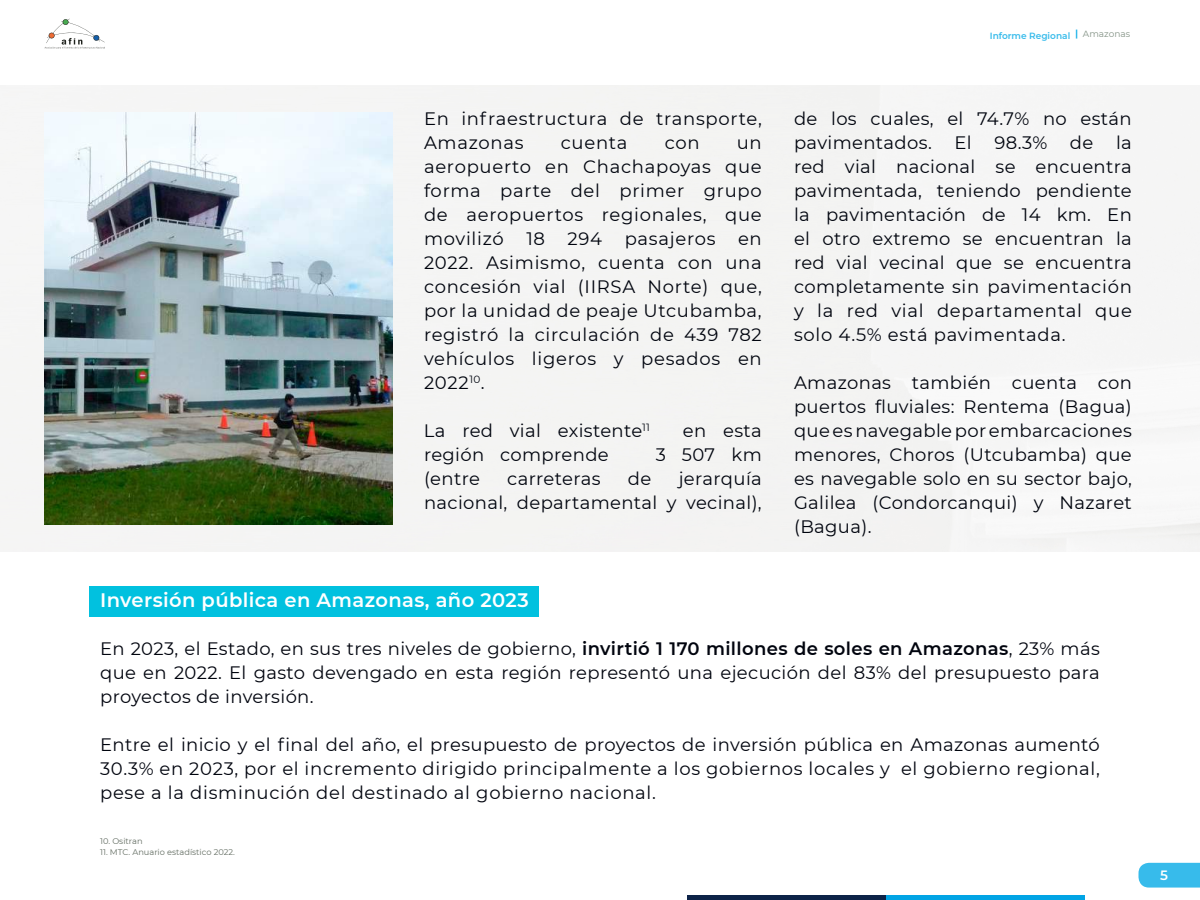
<style>
.page{position:relative;width:1200px;height:900px;background:#fff}
.page>*{position:absolute;margin:0;border:0;box-sizing:border-box;transform-origin:0 0}
.t1{font:600 19.5px "Montserrat";letter-spacing:.02em;color:#fff}
.t2{font:18px/24px "Montserrat";letter-spacing:.03em;color:#00040e;text-align:justify}
.t3{font:600 13.5px "Montserrat";color:#fff}
.t4{font:600 9px "Montserrat";color:#37bbeb}
.t5{font:9px "Montserrat";color:#849386}
.t6{font:8.25px "Montserrat";color:#636d62}
.s1{font-weight:600}
</style>
<div class="page">
<svg style="left:1138px;top:863px;width:62px;height:25px;background:#41beec"></svg>
<svg style="left:45px;top:19px;width:60px;height:30px"></svg>
<div style="left:89px;top:586px;width:449px;height:31px;background:#01c1df"></div>
<div style="left:0;top:86px;width:1200px;height:466px;background:#f4f4f4"></div>
<img style="left:45px;top:112px;width:348px;height:413px">
<div style="left:886px;top:895px;width:198px;height:5px;background:#01a4e5"></div>
<div style="left:687px;top:895px;width:199px;height:5px;background:#0d2348"></div>
<p class="t2" style="left:424px;top:106px;width:339px">En infraestructura de transporte,<br>Amazonas</p>
<p class="t2" style="left:561px;top:130px;width:68px">cuenta</p>
<p class="t2" style="left:665px;top:130px;width:36px">con</p>
<p class="t2" style="left:424px;top:130px;width:339px;text-indent:313px">un aeropuerto en Chachapoyas que forma parte del primer grupo de aeropuertos regionales, que movilizó</p>
<p class="t2" style="left:526px;top:226px;width:20px">18</p>
<p class="t2" style="left:568px;top:226px;width:36px">294</p>
<p class="t2" style="left:625px;top:226px;width:92px">pasajeros</p>
<p class="t2" style="left:424px;top:226px;width:339px;text-indent:314px">en 2022. Asimismo, cuenta con una concesión vial (IIRSA Norte) que, por la unidad de peaje Utcubamba, registró la circulación de 439 782 vehículos ligeros y pesados en 2022<sup>10</sup>.</p>
<p class="t2" style="left:424px;top:418px;width:228px">La red vial existente<sup>11</sup></p>
<p class="t2" style="left:683px;top:418px;width:80px">en esta</p>
<p class="t2" style="left:424px;top:442px;width:186px">región comprende</p>
<p class="t2" style="left:656px;top:442px;width:108px">3 507 km</p>
<p class="t2" style="left:424px;top:466px;width:57px">(entre</p>
<p class="t2" style="left:507px;top:466px;width:95px">carreteras</p>
<p class="t2" style="left:628px;top:466px;width:25px">de</p>
<p class="t2" style="left:424px;top:466px;width:339px;text-align:right">jerarquía<br>nacional, departamental y vecinal),</p>
<p class="t4" style="left:990px;top:29px;width:82px">Informe Regional</p>
<p class="t5" style="left:1083px;top:28px;width:49px">Amazonas</p>
<p class="t2" style="left:794px;top:106px;width:339px">de los cuales, el 74.7% no están pavimentados.</p>
<p class="t2" style="left:794px;top:130px;width:339px;text-indent:322px">la red vial nacional se encuentra pavimentada, teniendo pendiente la pavimentación de 14 km. En el otro extremo se encuentran la red vial vecinal que se encuentra completamente sin pavimentación y la red vial departamental que solo 4.5% está pavimentada.</p>
<p class="t2" style="left:794px;top:370px;width:339px">Amazonas también cuenta con puertos fluviales: Rentema (Bagua) que es navegable por embarcaciones menores, Choros (Utcubamba) que es navegable solo en su sector bajo, Galilea (Condorcanqui) y Nazaret (Bagua).</p>
<p class="t2" style="left:954px;top:130px;width:19px">El</p>
<p class="t2" style="left:994px;top:130px;width:54px">98.3%</p>
<p class="t2" style="left:1070px;top:130px;width:25px">de</p>
<p class="t1" style="left:100px;top:586px;width:430px">Inversión pública en Amazonas, año 2023</p>
<p class="t2" style="left:100px;top:636px;width:1001px">En 2023, el Estado, en sus tres niveles de gobierno, <span class="s1">invirtió 1 170 millones de soles en Amazonas</span>, 23% más que en 2022. El gasto devengado en esta región representó una ejecución del 83% del presupuesto para proyectos de inversión.</p>
<p class="t2" style="left:100px;top:732px;width:1001px">Entre el inicio y el final del año, el presupuesto de proyectos de inversión pública en Amazonas aumentó 30.3% en 2023, por el incremento dirigido principalmente a los gobiernos locales y el gobierno regional, pese a la disminución del destinado al gobierno nacional.</p>
<p class="t6" style="left:100px;top:836px;width:44px">10. Ositran</p>
<p class="t6" style="left:100px;top:846px;width:136px">11. MTC. Anuario estadístico 2022.</p>
<p class="t3" style="left:1160px;top:865px;width:9px">5</p>
</div>
